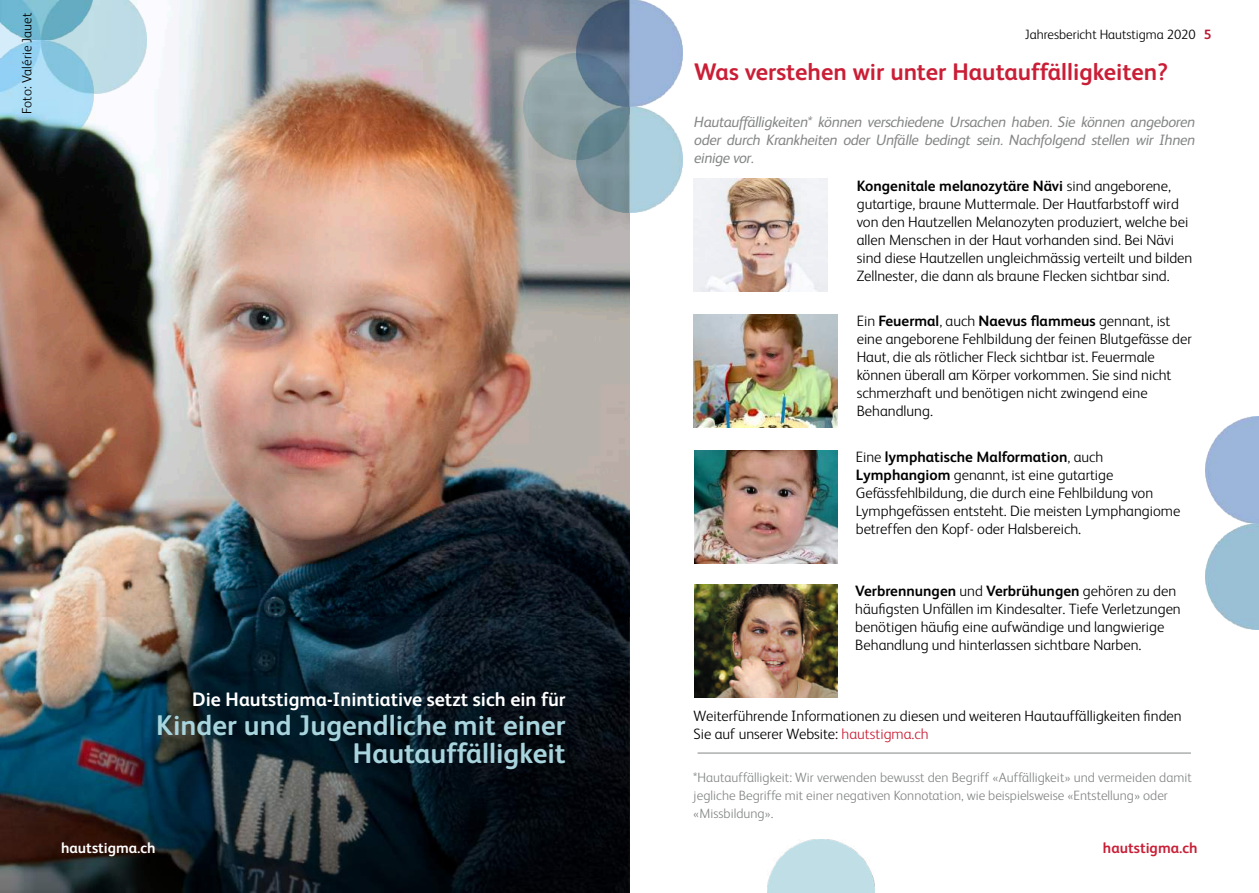
<style>
.page{position:relative;width:1259px;height:893px;background:#fff}
.page>*{position:absolute;margin:0;border:0;box-sizing:border-box;transform-origin:0 0}
.t1{font:700 28.5px/28.5px "FS Albert";color:#a8d4dd;text-align:right}
.t2{font:700 24px "FS Albert";color:#ca1e36}
.t3{font:700 19.5px "FS Albert";color:#fff}
.t4{font:300 15px/18px "FS Albert";color:#000}
.t5{font:italic 15px/18px "FS Albert";letter-spacing:-.025em;color:#848786;text-align:justify}
.t6{font:700 15px "FS Albert";color:#fff}
.t7{font:700 15px "FS Albert";color:#c91e36}
.t8{font:300 13.5px/18px "FS Albert";color:#848786}
.t9{font:300 13.5px "FS Albert";color:#000}
.t10{font:700 13.5px "FS Albert";color:#b91a34}
.s1{font-weight:700}
.s2{color:#c91f36}
</style>
<div class="page">
<img style="left:0;top:0;width:629px;height:618px">
<img style="left:0;top:618px;width:629px;height:275px">
<hr style="left:697px;top:753px;width:494px;height:1px;background:#848786">
<img style="left:693px;top:179px;width:135px;height:113px">
<img style="left:694px;top:584px;width:143px;height:113px">
<img style="left:694px;top:450px;width:143px;height:113px">
<img style="left:694px;top:314px;width:143px;height:113px">
<img style="left:767px;top:840px;width:107px;height:53px">
<img style="left:92px;top:0;width:55px;height:94px">
<img style="left:0;top:0;width:92px;height:40px">
<img style="left:576px;top:0;width:106px;height:213px">
<img style="left:0;top:40px;width:94px;height:107px">
<img style="left:523px;top:53px;width:106px;height:106px">
<img style="left:1205px;top:417px;width:54px;height:212px">
<p class="t9" style="left:21px;top:114px;width:103px;rotate:-90deg">Foto: Valérie Jauet</p>
<h3 class="t3" style="left:192px;top:691px;width:375px">Die Hautstigma-Inintiative setzt sich ein für</h3>
<h1 class="t1" style="left:156px;top:712px;width:411px">Kinder und Jugendliche mit einer<br>Hautauffälligkeit</h1>
<p class="t6" style="left:61px;top:841px;width:96px">hautstigma.ch</p>
<p class="t9" style="left:1025px;top:29px;width:172px">Jahresbericht Hautstigma 2020</p>
<h2 class="t2" style="left:694px;top:62px;width:475px">Was verstehen wir unter Hautauffälligkeiten?</h2>
<p class="t5" style="left:694px;top:114px;width:502px">Hautauffälligkeiten* können verschiedene Ursachen haben. Sie können angeboren oder durch Krankheiten oder Unfälle bedingt sein. Nachfolgend stellen wir Ihnen einige vor.</p>
<p class="t4" style="left:857px;top:178px;width:337px"><span class="s1">Kongenitale melanozytäre Nävi</span> sind angeborene, gutartige, braune Muttermale. Der Hautfarbstoff wird von den Hautzellen Melanozyten produziert, welche bei allen Menschen in der Haut vorhanden sind. Bei Nävi sind diese Hautzellen ungleichmässig verteilt und bilden Zellnester, die dann als braune Flecken sichtbar sind.</p>
<p class="t10" style="left:1203px;top:29px;width:9px">5</p>
<p class="t4" style="left:856px;top:313px;width:336px">Ein <span class="s1">Feuermal</span>, auch <span class="s1">Naevus flammeus</span> gennant, ist eine angeborene Fehlbildung der feinen Blutgefässe der Haut, die als rötlicher Fleck sichtbar ist. Feuermale können überall am Körper vorkommen. Sie sind nicht schmerzhaft und benötigen nicht zwingend eine Behandlung.</p>
<p class="t4" style="left:856px;top:449px;width:326px">Eine <span class="s1">lymphatische Malformation</span>, auch <span class="s1">Lymphangiom</span> genannt, ist eine gutartige Gefässfehlbildung, die durch eine Fehlbildung von Lymphgefässen entsteht. Die meisten Lymphangiome betreffen den Kopf- oder Halsbereich.</p>
<p class="t4" style="left:855px;top:583px;width:327px"><span class="s1">Verbrennungen</span> und <span class="s1">Verbrühungen</span> gehören zu den häufigsten Unfällen im Kindesalter. Tiefe Verletzungen benötigen häufig eine aufwändige und langwierige Behandlung und hinterlassen sichtbare Narben.</p>
<p class="t4" style="left:693px;top:707px;width:490px">Weiterführende Informationen zu diesen und weiteren Hautauffälligkeiten finden<br>Sie auf unserer Website: <span class="s2">hautstigma.ch</span></p>
<p class="t8" style="left:693px;top:770px;width:500px">*Hautauffälligkeit: Wir verwenden bewusst den Begriff «Auffälligkeit» und vermeiden damit jegliche Begriffe mit einer negativen Konnotation, wie beispielsweise «Entstellung» oder «Missbildung».</p>
<p class="t7" style="left:1103px;top:841px;width:96px">hautstigma.ch</p>
</div>
